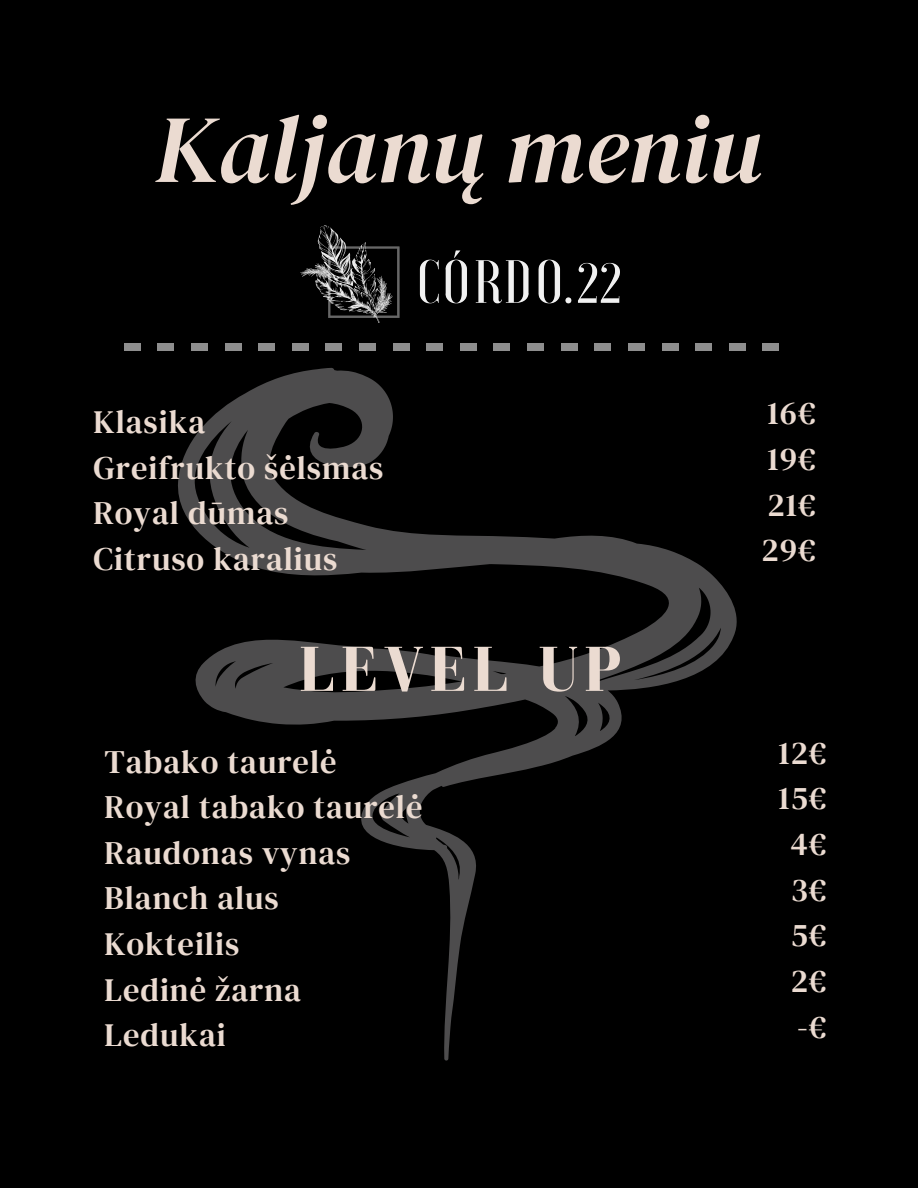
<style>
.page{position:relative;width:918px;height:1188px;background:#000}
.page>*{position:absolute;margin:0;border:0;box-sizing:border-box;transform-origin:0 0}
.t1{font:italic 96px "DM Serif Display";color:#ebdbd1}
.t2{font:700 65.25px "Bodoni FLF";letter-spacing:.08em;color:#ebdbd1}
.t3{font:32.7px/45.6px "DM Serif Text";letter-spacing:.03em;color:#ebdbd1}
</style>
<div class="page">
<div style="left:763px;top:344px;width:16px;height:7px;background:#8e8e8e"></div>
<div style="left:729px;top:344px;width:17px;height:7px;background:#8e8e8e"></div>
<div style="left:695px;top:344px;width:17px;height:7px;background:#8e8e8e"></div>
<div style="left:628px;top:344px;width:17px;height:7px;background:#8e8e8e"></div>
<div style="left:594px;top:344px;width:17px;height:7px;background:#8e8e8e"></div>
<div style="left:662px;top:344px;width:16px;height:7px;background:#8e8e8e"></div>
<div style="left:561px;top:344px;width:17px;height:7px;background:#8e8e8e"></div>
<div style="left:191px;top:344px;width:17px;height:7px;background:#8e8e8e"></div>
<div style="left:225px;top:344px;width:16px;height:7px;background:#8e8e8e"></div>
<div style="left:258px;top:344px;width:17px;height:7px;background:#8e8e8e"></div>
<div style="left:157px;top:344px;width:17px;height:7px;background:#8e8e8e"></div>
<div style="left:124px;top:344px;width:17px;height:7px;background:#8e8e8e"></div>
<div style="left:325px;top:344px;width:17px;height:7px;background:#8e8e8e"></div>
<div style="left:426px;top:344px;width:17px;height:7px;background:#8e8e8e"></div>
<div style="left:460px;top:344px;width:17px;height:7px;background:#8e8e8e"></div>
<div style="left:494px;top:344px;width:16px;height:7px;background:#8e8e8e"></div>
<div style="left:359px;top:344px;width:17px;height:7px;background:#8e8e8e"></div>
<div style="left:527px;top:344px;width:17px;height:7px;background:#8e8e8e"></div>
<div style="left:393px;top:344px;width:17px;height:7px;background:#8e8e8e"></div>
<div style="left:292px;top:344px;width:17px;height:7px;background:#8e8e8e"></div>
<img style="left:301px;top:226px;width:318px;height:97px">
<svg style="left:178px;top:368px;width:559px;height:693px"></svg>
<h1 class="t1" style="left:155px;top:82px;width:608px">Kaljanų meniu</h1>
<p class="t3" style="left:94px;top:399px;width:291px">Klasika<br>Greifrukto šėlsmas<br>Royal dūmas<br>Citruso karalius</p>
<p class="t3" style="left:762px;top:390px;width:55px;text-align:justify">16€ 19€ 21€ 29€</p>
<h2 class="t2" style="left:298px;top:634px;width:325px">LEVEL UP</h2>
<p class="t3" style="left:104px;top:738px;width:320px">Tabako taurelė<br>Royal tabako taurelė<br>Raudonas vynas<br>Blanch alus<br>Kokteilis<br>Ledinė žarna<br>Ledukai</p>
<p class="t3" style="left:778px;top:730px;width:49px;text-align:center">12€<br>15€<br>4€<br>3€<br>5€<br>2€ -€</p>
</div>
